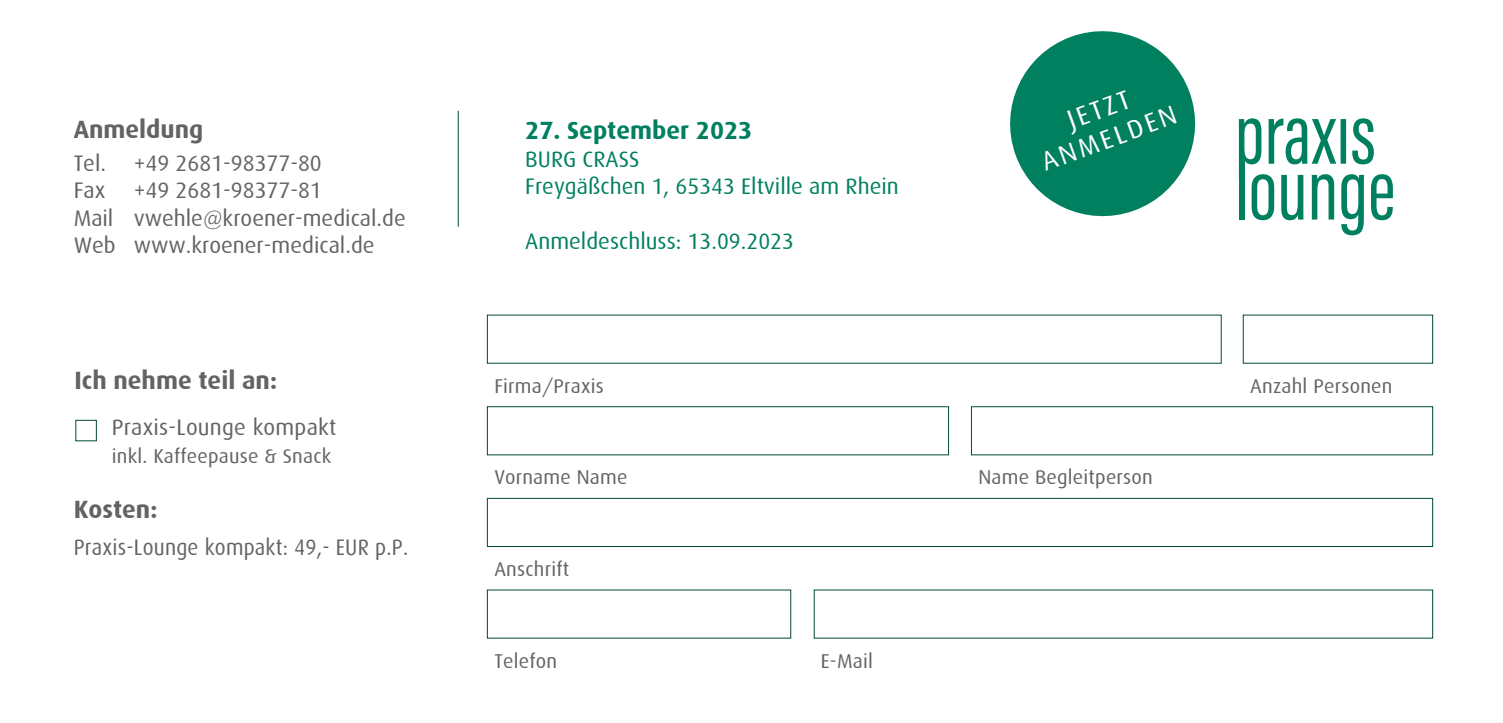
<style>
.page{position:relative;width:1503px;height:723px;background:#fff}
.page>*{position:absolute;margin:0;border:0;box-sizing:border-box;transform-origin:0 0}
.t1{font:26.75px/30.5px "Dax";color:#fff;text-align:center}
.t2{font:700 25px "Dax";color:#636366}
.t3{font:700 25px "Dax";color:#00805f}
.t4{font:22.5px/27.5px "Dax";color:#636366}
.t5{font:22.5px/27.5px "Dax";color:#00805f}
.t6{font:22.5px "Dax";color:#636366;scale:.93 1}
.t7{font:20px "Dax";letter-spacing:.01em;color:#636366}
</style>
<div class="page">
<svg style="left:1010px;top:31px;width:186px;height:186px;fill:#00805f"></svg>
<hr style="left:458px;top:111px;width:1px;height:116px;background:#004a33">
<svg style="left:1238px;top:118px;width:154px;height:117px"></svg>
<div style="left:1238px;top:158px;width:6px;height:61px;background:#00805f"></div>
<div style="left:487px;top:406px;width:462px;height:49px;border:1px solid #004a33"></div>
<div style="left:971px;top:406px;width:461px;height:49px;border:1px solid #004a33"></div>
<div style="left:487px;top:498px;width:945px;height:49px;border:1px solid #004a33"></div>
<div style="left:75px;top:420px;width:22px;height:21px;border:1px solid #004a33"></div>
<p class="t2" style="left:74px;top:115px;width:131px">Anmeldung</p>
<p class="t4" style="left:74px;top:149px;width:250px">Tel. +49 2681-98377-80<br>Fax</p>
<p class="t4" style="left:74px;top:177px;width:334px;text-indent:60px">+49 2681-98377-81<br>Mail vwehle@kroener-medical.de<br>Web www.kroener-medical.de</p>
<p class="t2" style="left:74px;top:366px;width:204px">Ich nehme teil an:</p>
<p class="t4" style="left:112px;top:414px;width:226px">Praxis-Lounge kompakt</p>
<p class="t7" style="left:112px;top:445px;width:221px">inkl. Kaffeepause &amp; Snack</p>
<p class="t2" style="left:74px;top:495px;width:85px">Kosten:</p>
<p class="t6" style="left:74px;top:535px;width:361px">Praxis-Lounge kompakt: 49,- EUR p.P.</p>
<p class="t3" style="left:525px;top:116px;width:229px">27. September 2023</p>
<p class="t5" style="left:525px;top:145px;width:375px">BURG CRASS<br>Freygäßchen 1, 65343 Eltville am Rhein</p>
<p class="t5" style="left:525px;top:228px;width:270px">Anmeldeschluss: 13.09.2023</p>
<p class="t1" style="left:1026px;top:120px;width:143px;rotate:-20deg">JETZT<br>ANMELDEN</p>
<p class="t7" style="left:494px;top:375px;width:111px">Firma/Praxis</p>
<p class="t7" style="left:1250px;top:375px;width:144px">Anzahl Personen</p>
<p class="t7" style="left:494px;top:466px;width:135px">Vorname Name</p>
<p class="t7" style="left:978px;top:466px;width:176px">Name Begleitperson</p>
<p class="t7" style="left:494px;top:558px;width:76px">Anschrift</p>
<p class="t7" style="left:494px;top:650px;width:64px">Telefon</p>
<p class="t7" style="left:821px;top:650px;width:54px">E-Mail</p>
</div>
